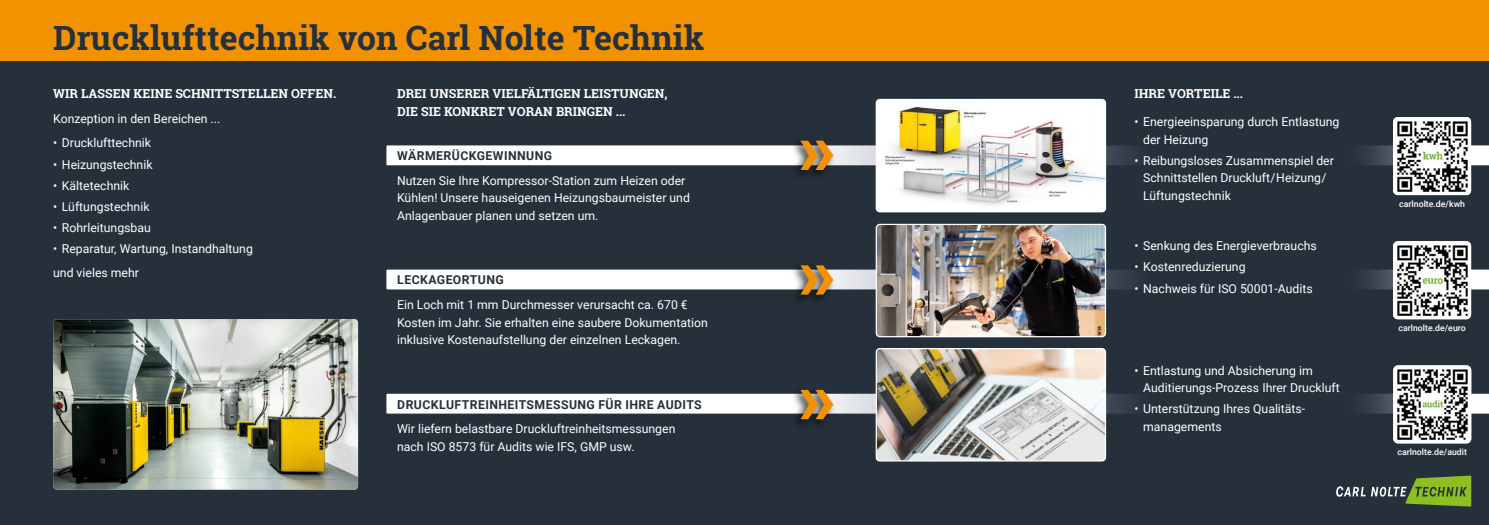
<style>
.page{position:relative;width:1489px;height:525px;background:#fff}
.page>*{position:absolute;margin:0;border:0;box-sizing:border-box;transform-origin:0 0}
.t1{font:700 33.75px "Roboto Slab";color:#25303b}
.t2{font:700 12.5px/17.5px "Roboto Slab";color:#fff}
.t3{font:12.25px/17.5px "Roboto";color:#fff}
.t4{font:700 12.25px "Roboto";letter-spacing:.035em;color:#25303b}
.t5{font:500 8.75px "Roboto";color:#fff}
</style>
<div class="page">
<div style="left:0;top:0;width:1488px;height:524px;background:#25303b"></div>
<svg style="left:1365px;top:393px;width:123px;height:20px"></svg>
<div style="left:790px;top:386px;width:46px;height:44px;background:#000;opacity:.75"></div>
<svg style="left:386px;top:389px;width:746px;height:30px"></svg>
<svg style="left:1365px;top:269px;width:123px;height:20px"></svg>
<div style="left:790px;top:261px;width:46px;height:44px;background:#000;opacity:.75"></div>
<svg style="left:386px;top:265px;width:746px;height:29px"></svg>
<svg style="left:1365px;top:145px;width:123px;height:20px"></svg>
<div style="left:790px;top:137px;width:46px;height:44px;background:#000;opacity:.75"></div>
<svg style="left:386px;top:141px;width:746px;height:29px"></svg>
<div style="left:0;top:0;width:1488px;height:60px;background:#f39200"></div>
<img style="left:53px;top:319px;width:305px;height:170px">
<svg style="left:1336px;top:475px;width:134px;height:31px"></svg>
<img style="left:877px;top:348px;width:228px;height:111px">
<div style="left:875px;top:348px;width:231px;height:113px;border:1px solid #fff;border-radius:4px"></div>
<img style="left:877px;top:224px;width:228px;height:111px">
<div style="left:875px;top:224px;width:231px;height:113px;border:1px solid #fff;border-radius:4px"></div>
<img style="left:877px;top:99px;width:228px;height:113px">
<div style="left:875px;top:99px;width:231px;height:113px;border:1px solid #fff;border-radius:4px"></div>
<img style="left:1392px;top:117px;width:78px;height:78px">
<img style="left:1392px;top:241px;width:78px;height:78px">
<img style="left:1393px;top:365px;width:77px;height:78px">
<h1 class="t1" style="left:53px;top:14px;width:652px">Drucklufttechnik von Carl Nolte Technik</h1>
<p class="t2" style="left:397px;top:85px;width:272px">DREI UNSERER VIELFÄLTIGEN LEISTUNGEN,<br>DIE SIE KONKRET VORAN BRINGEN ...</p>
<p class="t2" style="left:1134px;top:85px;width:110px">IHRE VORTEILE ...</p>
<p class="t4" style="left:397px;top:147px;width:156px">WÄRMERÜCKGEWINNUNG</p>
<p class="t3" style="left:397px;top:171px;width:294px">Nutzen Sie Ihre Kompressor-Station zum Heizen oder<br>Kühlen! Unsere hauseigenen Heizungsbaumeister und<br>Anlagenbauer planen und setzen um.</p>
<p class="t2" style="left:53px;top:85px;width:284px">WIR LASSEN KEINE SCHNITTSTELLEN OFFEN.</p>
<p class="t3" style="left:53px;top:109px;width:169px">Konzeption in den Bereichen ...</p>
<p class="t3" style="left:53px;top:134px;width:99px">• Drucklufttechnik</p>
<p class="t3" style="left:53px;top:155px;width:101px">• Heizungstechnik</p>
<p class="t3" style="left:53px;top:176px;width:78px">• Kältetechnik</p>
<p class="t3" style="left:53px;top:197px;width:98px">• Lüftungstechnik</p>
<p class="t3" style="left:53px;top:218px;width:99px">• Rohrleitungsbau</p>
<p class="t3" style="left:53px;top:235px;width:201px;line-height:24.6px">• Reparatur, Wartung, Instandhaltung und vieles mehr</p>
<p class="t3" style="left:1143px;top:113px;width:198px;text-indent:-9px">• Energieeinsparung durch Entlastung der Heizung</p>
<p class="t3" style="left:1143px;top:151px;width:192px;text-indent:-9px">• Reibungsloses Zusammenspiel der<br>Schnittstellen Druckluft/Heizung/<br>Lüftungstechnik</p>
<p class="t3" style="left:1134px;top:237px;width:184px">• Senkung des Energieverbrauchs</p>
<p class="t3" style="left:1134px;top:258px;width:113px">• Kostenreduzierung</p>
<p class="t3" style="left:1134px;top:279px;width:180px">• Nachweis für ISO 50001-Audits</p>
<p class="t4" style="left:397px;top:271px;width:108px">LECKAGEORTUNG</p>
<p class="t3" style="left:397px;top:295px;width:312px">Ein Loch mit 1 mm Durchmesser verursacht ca. 670 €<br>Kosten im Jahr. Sie erhalten eine saubere Dokumentation inklusive Kostenaufstellung der einzelnen Leckagen.</p>
<p class="t4" style="left:397px;top:395px;width:306px">DRUCKLUFTREINHEITSMESSUNG FÜR IHRE AUDITS</p>
<p class="t3" style="left:397px;top:419px;width:280px">Wir liefern belastbare Druckluftreinheitsmessungen nach ISO 8573 für Audits wie IFS, GMP usw.</p>
<p class="t3" style="left:1143px;top:361px;width:198px;text-indent:-9px">• Entlastung und Absicherung im<br>Auditierungs-Prozess Ihrer Druckluft</p>
<p class="t3" style="left:1143px;top:399px;width:164px;text-indent:-9px">• Unterstützung Ihres Qualitäts&shy;managements</p>
<p class="t5" style="left:1398px;top:198px;width:67px">carlnolte.de/kwh</p>
<p class="t5" style="left:1398px;top:322px;width:69px">carlnolte.de/euro</p>
<p class="t5" style="left:1397px;top:446px;width:71px">carlnolte.de/audit</p>
</div>
